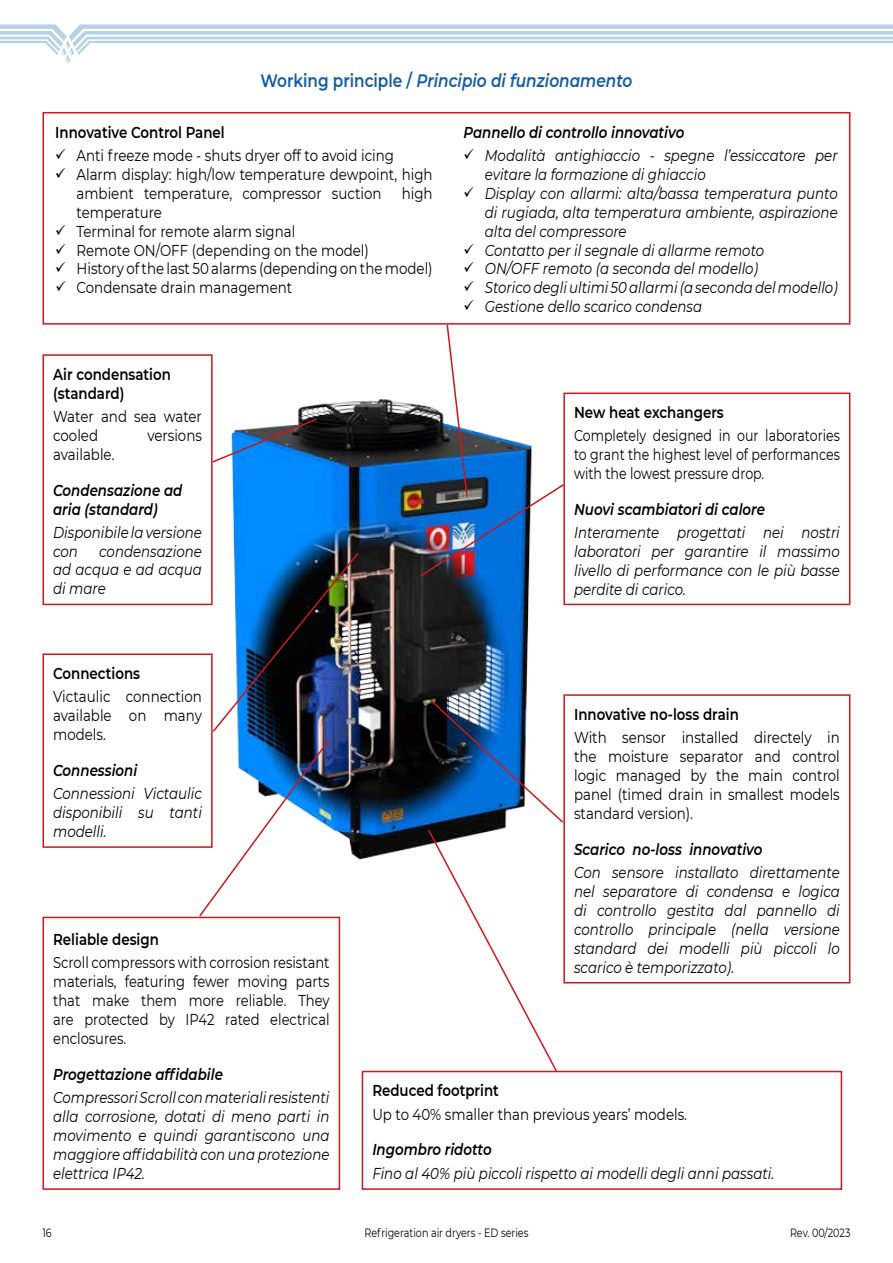
<style>
.page{position:relative;width:893px;height:1263px;background:#fff}
.page>*{position:absolute;margin:0;border:0;box-sizing:border-box;transform-origin:0 0}
.t1{font:italic 600 18px "Montserrat";color:#0f5ca6;scale:.85 1}
.t2{font:italic 15.75px/18.9px "Montserrat";color:#000;text-align:justify;scale:.85 1}
.t3{font:15.75px/18.9px "Montserrat";color:#000;scale:.85 1}
.t4{font:italic 600 15.75px/18.9px "Montserrat";color:#000;scale:.85 1}
.t5{font:15.75px/18.9px "Montserrat";color:#000;text-align:justify;scale:.83 1}
.t6{font:600 15.75px/18.9px "Montserrat";color:#000;scale:.85 1}
.t7{font:15.75px/18.9px "Montserrat";color:#000;text-align:justify;scale:.8 1}
.t8{font:12px "Montserrat";color:#000;scale:.8 1}
.s1{font-style:normal}
</style>
<div class="page">
<svg style="left:0;top:24px;width:893px;height:39px"></svg>
<img style="left:231px;top:399px;width:299px;height:461px">
<img style="left:418px;top:325px;width:148px;height:253px">
<svg style="left:426px;top:699px;width:139px;height:372px"></svg>
<img style="left:198px;top:551px;width:162px;height:367px">
<img style="left:213px;top:417px;width:105px;height:47px">
<div style="left:43px;top:112px;width:807px;height:213px;border:2px solid #cd171a"></div>
<div style="left:43px;top:354px;width:170px;height:251px;border:2px solid #cd171a"></div>
<div style="left:43px;top:653px;width:170px;height:195px;border:2px solid #cd171a"></div>
<div style="left:43px;top:917px;width:297px;height:273px;border:2px solid #cd171a"></div>
<div style="left:362px;top:1071px;width:480px;height:119px;border:2px solid #cd171a"></div>
<div style="left:563px;top:393px;width:287px;height:212px;border:2px solid #cd171a"></div>
<div style="left:563px;top:694px;width:287px;height:289px;border:2px solid #cd171a"></div>
<p class="t1" style="left:260px;top:67px;width:439px"><span class="s1">Working principle /</span> Principio di funzionamento</p>
<p class="t6" style="left:55px;top:122px;width:201px">Innovative Control Panel</p>
<p class="t3" style="left:77px;top:145px;width:420px">Anti freeze mode - shuts dryer off to avoid icing<br>Alarm display: high/low temperature dewpoint, high ambient temperature, compressor suction</p>
<p class="t3" style="left:402px;top:183px;width:38px">high</p>
<p class="t3" style="left:77px;top:202px;width:420px">temperature<br>Terminal for remote alarm signal<br>Remote ON/OFF (depending on the model)<br>History of the last 50 alarms (depending on the model)<br>Condensate drain management</p>
<p class="t6" style="left:53px;top:364px;width:140px">Air condensation (standard)</p>
<p class="t3" style="left:53px;top:406px;width:177px">Water and sea water cooled</p>
<p class="t3" style="left:147px;top:425px;width:66px">versions</p>
<p class="t3" style="left:53px;top:444px;width:74px">available.</p>
<p class="t4" style="left:53px;top:480px;width:154px">Condensazione ad aria (standard)</p>
<p class="t2" style="left:53px;top:522px;width:177px">Disponibile la versione con</p>
<p class="t2" style="left:53px;top:541px;width:177px;text-indent:46px">condensazione ad acqua e ad acqua di mare</p>
<p class="t4" style="left:464px;top:122px;width:261px">Pannello di controllo innovativo</p>
<p class="t2" style="left:485px;top:145px;width:417px;text-align:left">Modalità antighiaccio - spegne l’essiccatore per evitare la formazione di ghiaccio<br>Display con allarmi: alta/bassa temperatura punto di rugiada, alta temperatura ambiente, aspirazione alta del compressore<br>Contatto per il segnale di allarme remoto<br>ON/OFF remoto (a seconda del modello)<br>Storico degli ultimi 50 allarmi (a seconda del modello)<br>Gestione dello scarico condensa</p>
<p class="t6" style="left:574px;top:402px;width:178px">New heat exchangers</p>
<p class="t7" style="left:574px;top:426px;width:334px">Completely designed in our laboratories to grant the highest level of performances with the lowest pressure drop.</p>
<p class="t4" style="left:574px;top:499px;width:226px">Nuovi scambiatori di calore</p>
<p class="t2" style="left:574px;top:522px;width:314px">Interamente progettati nei nostri laboratori per garantire il massimo livello di performance con le più basse perdite di carico.</p>
<p class="t6" style="left:53px;top:663px;width:104px">Connections</p>
<p class="t3" style="left:53px;top:687px;width:177px;text-align:justify">Victaulic connection available on many models.</p>
<p class="t4" style="left:53px;top:760px;width:100px">Connessioni</p>
<p class="t2" style="left:53px;top:783px;width:177px">Connessioni Victaulic disponibili su tanti modelli.</p>
<p class="t6" style="left:574px;top:704px;width:195px">Innovative no-loss drain</p>
<p class="t3" style="left:574px;top:728px;width:314px;text-align:justify">With sensor installed directely in the moisture separator and control logic managed by the main control panel (timed drain in smallest models standard version).</p>
<p class="t4" style="left:574px;top:839px;width:223px">Scarico no-loss innovativo</p>
<p class="t2" style="left:574px;top:862px;width:314px">Con sensore installato direttamente nel separatore di condensa e logica di controllo gestita dal pannello di controllo principale (nella versione standard dei modelli più piccoli lo scarico è temporizzato).</p>
<p class="t6" style="left:53px;top:929px;width:126px">Reliable design</p>
<p class="t5" style="left:53px;top:953px;width:335px">Scroll compressors with corrosion resistant materials, featuring fewer moving parts that make them more reliable. They are protected by IP42 rated electrical enclosures.</p>
<p class="t4" style="left:53px;top:1064px;width:201px">Progettazione affidabile</p>
<p class="t2" style="left:53px;top:1087px;width:327px">Compressori Scroll con materiali resistenti alla corrosione, dotati di meno parti in movimento e quindi garantiscono una maggiore affidabilità con una protezione elettrica IP42.</p>
<p class="t6" style="left:372px;top:1080px;width:150px">Reduced footprint</p>
<p class="t3" style="left:372px;top:1104px;width:372px">Up to 40% smaller than previous years’ models.</p>
<p class="t4" style="left:372px;top:1140px;width:142px">Ingombro ridotto</p>
<p class="t2" style="left:372px;top:1163px;width:474px">Fino al 40% più piccoli rispetto ai modelli degli anni passati.</p>
<p class="t8" style="left:43px;top:1225px;width:13px">16</p>
<p class="t8" style="left:365px;top:1225px;width:206px">Refrigeration air dryers - ED series</p>
<p class="t8" style="left:790px;top:1225px;width:77px">Rev. 00/2023</p>
</div>
